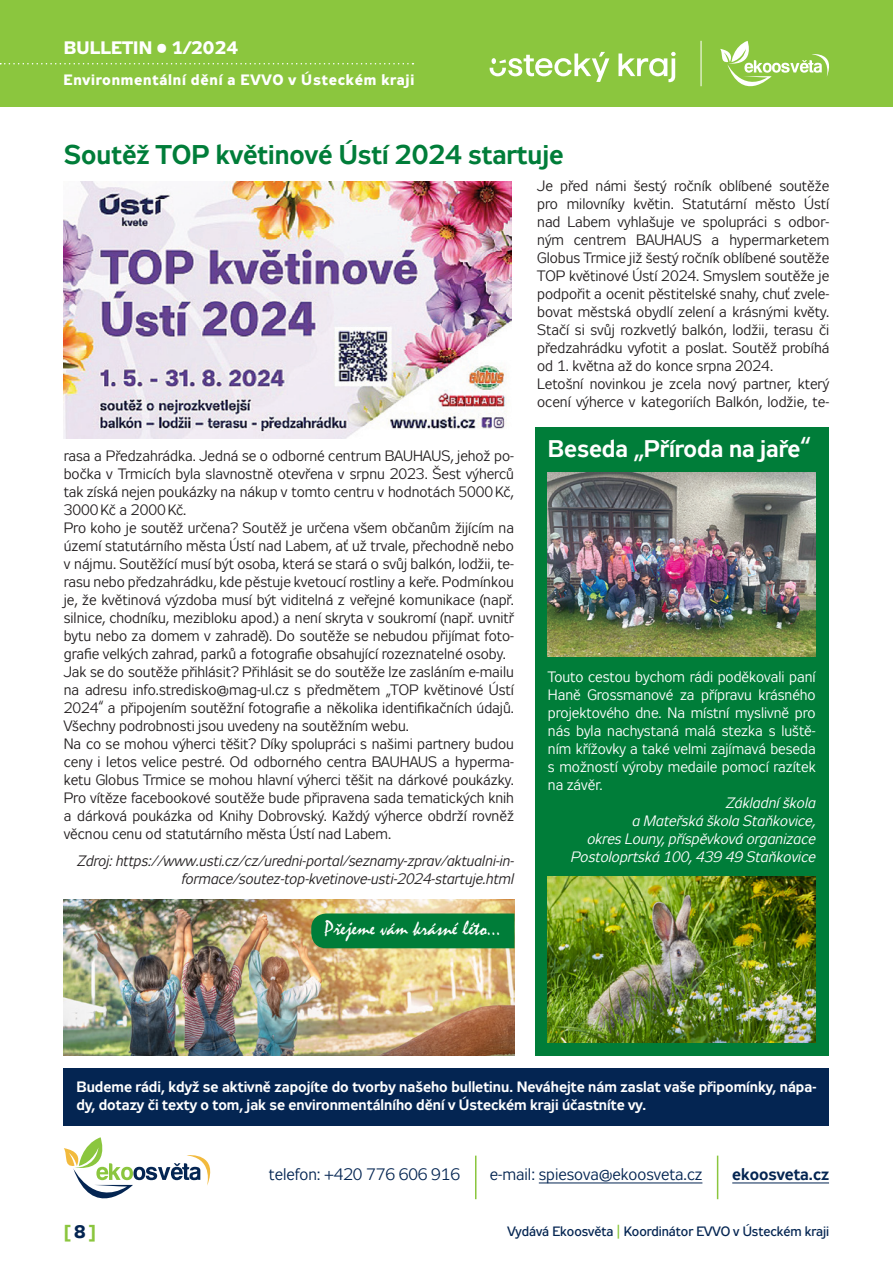
<style>
.page{position:relative;width:893px;height:1263px;background:#fff}
.page>*{position:absolute;margin:0;border:0;box-sizing:border-box;transform-origin:0 0}
.t1{font:700 27px "Zeppelin 31";color:#007d39}
.t2{font:700 24px "Zeppelin 31";color:#fff}
.t3{font:21px "Mistral";color:#fff}
.t4{font:700 18px "Zeppelin 32";letter-spacing:.01em;color:#fff}
.t5{font:700 18px "Zeppelin 32";color:#8bc63e}
.t6{font:16.5px "Zeppelin 31";color:#042552}
.t7{font:700 16.5px "Zeppelin 31";color:#042552}
.t8{font:15px/18px "Zeppelin 31";color:#231f20;text-align:justify}
.t9{font:15px/18px "Zeppelin 31";color:#fff;text-align:justify}
.t10{font:700 15px/18px "Zeppelin 31";color:#fff}
.t11{font:italic 15px/18px "Zeppelin 31";color:#231f20;text-align:right}
.t12{font:italic 15px/18px "Zeppelin 31";color:#fff;text-align:right}
.t13{font:700 15px "Zeppelin 32";letter-spacing:.05em;color:#fff}
.t14{font:13.5px "Zeppelin 32";color:#042552}
.s1{color:#042552}
.s2{color:#8bc63e}
</style>
<div class="page">
<div style="left:64px;top:1068px;width:765px;height:58px;background:#042552"></div>
<svg style="left:64px;top:1137px;width:147px;height:62px"></svg>
<hr style="left:539px;top:1182px;width:163px;height:1px;background:#042552">
<hr style="left:732px;top:1182px;width:97px;height:1px;background:#042552">
<hr style="left:475px;top:1155px;width:1px;height:44px;background:#8bc63e">
<hr style="left:717px;top:1155px;width:1px;height:44px;background:#8bc63e">
<div style="left:0;top:0;width:893px;height:106px;background:#8bc63e"></div>
<svg style="left:618px;top:52px;width:58px;height:30px"></svg>
<svg style="left:490px;top:52px;width:119px;height:30px"></svg>
<svg style="left:720px;top:41px;width:109px;height:46px"></svg>
<hr style="left:700px;top:41px;width:1px;height:45px;background:#fff">
<svg style="left:0;top:63px;width:413px;height:1px"></svg>
<img style="left:64px;top:182px;width:448px;height:256px">
<img style="left:64px;top:900px;width:450px;height:155px">
<div style="left:311px;top:913px;width:203px;height:35px;background:#007d39"></div>
<div style="left:535px;top:427px;width:293px;height:628px;background:#007d39"></div>
<img style="left:548px;top:472px;width:268px;height:184px">
<img style="left:548px;top:876px;width:268px;height:166px">
<p class="t4" style="left:64px;top:37px;width:176px">BULLETIN • 1/2024</p>
<p class="t13" style="left:64px;top:71px;width:352px">Environmentální dění a EVVO v Ústeckém kraji</p>
<p class="t1" style="left:64px;top:140px;width:501px">Soutěž TOP květinové Ústí 2024 startuje</p>
<p class="t8" style="left:537px;top:177px;width:294px">Je před námi šestý ročník oblíbené soutěže pro milovníky květin. Statutární město Ústí nad Labem vyhlašuje ve spolupráci s odbor&shy;ným centrem BAUHAUS a hypermarketem Globus Trmice již šestý ročník oblíbené soutěže TOP květinové Ústí 2024. Smyslem soutěže je podpořit a ocenit pěstitelské snahy, chuť zvele&shy;bovat městská obydlí zelení a krásnými květy.<br>Stačí si svůj rozkvetlý balkón, lodžii, terasu či předzahrádku vyfotit a poslat. Soutěž probíhá od 1. května až do konce srpna 2024.</p>
<p class="t8" style="left:537px;top:375px;width:294px">Letošní novinkou je zcela nový partner, který ocení výherce v kategoriích Balkón, lodžie, te-</p>
<p class="t8" style="left:64px;top:447px;width:452px">rasa a Předzahrádka. Jedná se o odborné centrum BAUHAUS, jehož po&shy;bočka v Trmicích byla slavnostně otevřena v srpnu 2023. Šest výherců tak získá nejen poukázky na nákup v tomto centru v hodnotách 5000Kč, 3000Kč a 2000Kč.</p>
<p class="t8" style="left:64px;top:519px;width:452px">Pro koho je soutěž určena? Soutěž je určena všem občanům žijícím na území statutárního města Ústí nad Labem, ať už trvale, přechodně nebo v nájmu. Soutěžící musí být osoba, která se stará o svůj balkón, lodžii, te&shy;rasu nebo předzahrádku, kde pěstuje kvetoucí rostliny a keře. Podmínkou je, že květinová výzdoba musí být viditelná z veřejné komunikace (např. silnice, chodníku, mezibloku apod.) a není skryta v soukromí (např. uvnitř bytu nebo za domem v zahradě). Do soutěže se nebudou přijímat foto&shy;grafie velkých zahrad, parků a fotografie obsahující rozeznatelné osoby.</p>
<p class="t8" style="left:64px;top:663px;width:452px">Jak se do soutěže přihlásit? Přihlásit se do soutěže lze zasláním e-mailu na adresu info.stredisko@mag-ul.cz s předmětem „TOP květinové Ústí 2024“ a připojením soutěžní fotografie a několika identifikačních údajů.<br>Všechny podrobnosti jsou uvedeny na soutěžním webu.</p>
<p class="t8" style="left:64px;top:735px;width:452px">Na co se mohou výherci těšit? Díky spolupráci s našimi partnery budou ceny i letos velice pestré. Od odborného centra BAUHAUS a hyperma&shy;ketu Globus Trmice se mohou hlavní výherci těšit na dárkové poukázky.<br>Pro vítěze facebookové soutěže bude připravena sada tematických knih a dárková poukázka od Knihy Dobrovský. Každý výherce obdrží rovněž věcnou cenu od statutárního města Ústí nad Labem.</p>
<p class="t11" style="left:77px;top:852px;width:438px">Zdroj: https://www.usti.cz/cz/uredni-portal/seznamy-zprav/aktualni-in&shy;formace/soutez-top-kvetinove-usti-2024-startuje.html</p>
<p class="t3" style="left:324px;top:916px;width:178px">Přejeme vám krásné léto...</p>
<p class="t2" style="left:548px;top:435px;width:264px">Beseda „Příroda na jaře“</p>
<p class="t9" style="left:548px;top:668px;width:269px">Touto cestou bychom rádi poděkovali paní Haně Grossmanové za přípravu krásného projektového dne. Na místní myslivně pro nás byla nachystaná malá stezka s luště&shy;ním křížovky a také velmi zajímavá beseda s možností výroby medaile pomocí razítek na závěr.</p>
<p class="t12" style="left:571px;top:794px;width:246px">Základní škola<br>a Mateřská škola Staňkovice,<br>okres Louny, příspěvková organizace<br>Postoloprtská 100, 439 49 Staňkovice</p>
<p class="t10" style="left:77px;top:1079px;width:741px">Budeme rádi, když se aktivně zapojíte do tvorby našeho bulletinu. Neváhejte nám zaslat vaše připomínky, nápa&shy;dy, dotazy či texty o tom, jak se environmentálního dění v Ústeckém kraji účastníte vy.</p>
<p class="t6" style="left:269px;top:1166px;width:193px">telefon: +420 776 606 916</p>
<p class="t6" style="left:490px;top:1166px;width:214px">e-mail: spiesova@ekoosveta.cz</p>
<p class="t7" style="left:732px;top:1165px;width:98px">ekoosveta.cz</p>
<p class="t5" style="left:64px;top:1221px;width:34px">[ <span class="s1">8</span> ]</p>
<p class="t14" style="left:507px;top:1224px;width:323px">Vydává Ekoosvěta <span class="s2">|</span> Koordinátor EVVO v Ústeckém kraji</p>
</div>
